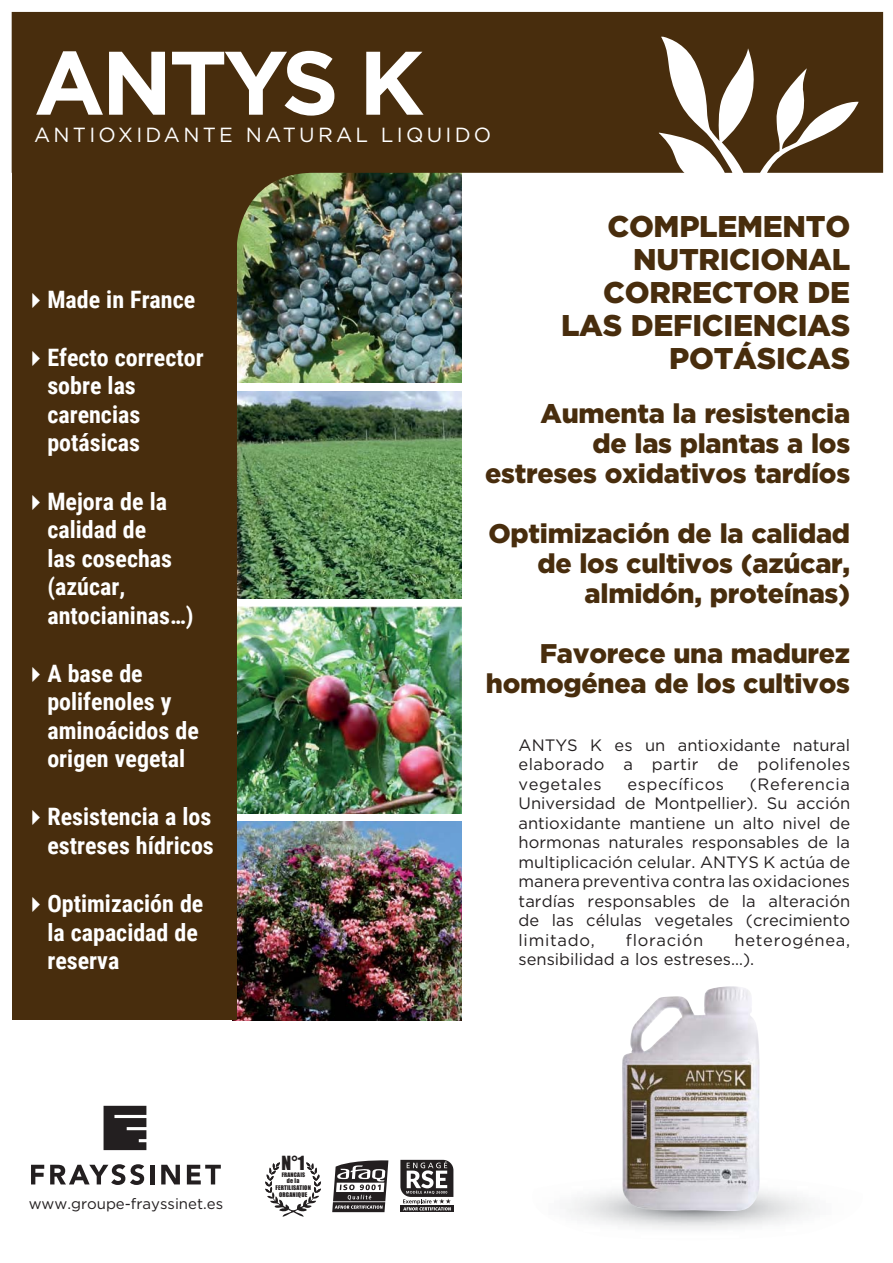
<style>
.page{position:relative;width:893px;height:1263px;background:#fff}
.page>*{position:absolute;margin:0;border:0;box-sizing:border-box;transform-origin:0 0}
.t1{font:700 90px "Gotham";letter-spacing:-.04em;color:#fff}
.t2{font:900 30px/33px "Gotham";letter-spacing:-.01em;color:#482d0d;text-align:right}
.t3{font:900 27px/30px "Gotham";letter-spacing:-.01em;color:#482d0d;text-align:right}
.t4{font:700 24px/28.5px "Roboto Condensed";color:#fff}
.t5{font:20.4px "Gotham";letter-spacing:.16em;color:#fff}
.t6{font:18px "Impact";color:#231f20}
.t7{font:16.5px/19.5px "Gotham";letter-spacing:.02em;color:#231f20;text-align:justify}
.t8{font:16.5px/19.5px "Gotham";color:#231f20}
.t9{font:16.5px "Gotham";letter-spacing:.04em;color:#231f20}
.t10{font:15px "Gotham";color:#231f20}
.t11{font:6px/6.8px "Impact";letter-spacing:.03em;color:#231f20;text-align:center}
.t12{font:5.7px "Impact";letter-spacing:.03em;color:#231f20}
</style>
<div class="page">
<img style="left:236px;top:391px;width:225px;height:207px">
<img style="left:236px;top:822px;width:225px;height:198px">
<img style="left:236px;top:607px;width:225px;height:206px">
<img style="left:236px;top:250px;width:225px;height:133px">
<div style="left:12px;top:170px;width:224px;height:850px;background:#482d0d"></div>
<svg style="left:12px;top:12px;width:871px;height:238px;fill:#482d0d"></svg>
<svg style="left:659px;top:37px;width:199px;height:136px"></svg>
<svg style="left:104px;top:1106px;width:42px;height:44px;background:#383535"></svg>
<svg style="left:31px;top:1165px;width:13px;height:19px"></svg>
<svg style="left:50px;top:1164px;width:94px;height:21px"></svg>
<hr style="left:150px;top:1165px;width:4px;height:19px;background:#231f20">
<svg style="left:161px;top:1165px;width:19px;height:19px"></svg>
<svg style="left:187px;top:1165px;width:34px;height:19px"></svg>
<img style="left:621px;top:986px;width:139px;height:226px">
<svg style="left:332px;top:1160px;width:56px;height:52px"></svg>
<div style="left:400px;top:1206px;width:53px;height:6px;background:#231f20"></div>
<svg style="left:400px;top:1160px;width:53px;height:51px"></svg>
<svg style="left:265px;top:1162px;width:56px;height:55px"></svg>
<h1 class="t1" style="left:34px;top:51px;width:392px">ANTYS K</h1>
<p class="t5" style="left:34px;top:127px;width:459px">ANTIOXIDANTE NATURAL LIQUIDO</p>
<h3 class="t4" style="left:47px;top:285px;width:149px">Made in France</h3>
<h3 class="t4" style="left:47px;top:344px;width:158px">Efecto corrector sobre las carencias potásicas</h3>
<h3 class="t4" style="left:47px;top:487px;width:148px">Mejora de la calidad de<br>las cosechas (azúcar, antocianinas…)</h3>
<h3 class="t4" style="left:47px;top:659px;width:153px">A base de polifenoles y aminoácidos de origen vegetal</h3>
<h3 class="t4" style="left:47px;top:803px;width:168px">Resistencia a los estreses hídricos</h3>
<h3 class="t4" style="left:47px;top:890px;width:158px">Optimización de la capacidad de reserva</h3>
<p class="t10" style="left:29px;top:1198px;width:196px">www.groupe-frayssinet.es</p>
<p class="t6" style="left:282px;top:1157px;width:24px">N°1</p>
<p class="t12" style="left:282px;top:1173px;width:25px">FRANCAIS</p>
<p class="t11" style="left:275px;top:1178px;width:37px">de la<br>FERTILISATION<br>ORGANIQUE</p>
<h2 class="t2" style="left:561px;top:212px;width:291px">COMPLEMENTO<br>NUTRICIONAL<br>CORRECTOR DE<br>LAS DEFICIENCIAS<br>POTÁSICAS</h2>
<h3 class="t3" style="left:485px;top:401px;width:366px">Aumenta la resistencia<br>de las plantas a los estreses oxidativos tardíos</h3>
<h3 class="t3" style="left:488px;top:521px;width:363px">Optimización de la calidad de los cultivos (azúcar, almidón, proteínas)</h3>
<h3 class="t3" style="left:486px;top:641px;width:366px">Favorece una madurez homogénea de los cultivos</h3>
<p class="t7" style="left:519px;top:736px;width:333px">ANTYS K es un antioxidante natural elaborado a partir de polifenoles vegetales</p>
<p class="t7" style="left:627px;top:775px;width:98px">específicos</p>
<p class="t7" style="left:519px;top:775px;width:333px;text-indent:231px">(Referencia Universidad de Montpellier). Su acción antioxidante mantiene un alto nivel de hormonas naturales responsables de la multiplicación celular. ANTYS K actúa de manera preventiva contra las oxidaciones tardías responsables de la alteración de las células vegetales (crecimiento limitado,</p>
<p class="t8" style="left:519px;top:931px;width:333px;text-indent:216px">heterogénea, sensibilidad a los estreses…).</p>
<p class="t9" style="left:626px;top:934px;width:79px">floración</p>
</div>
